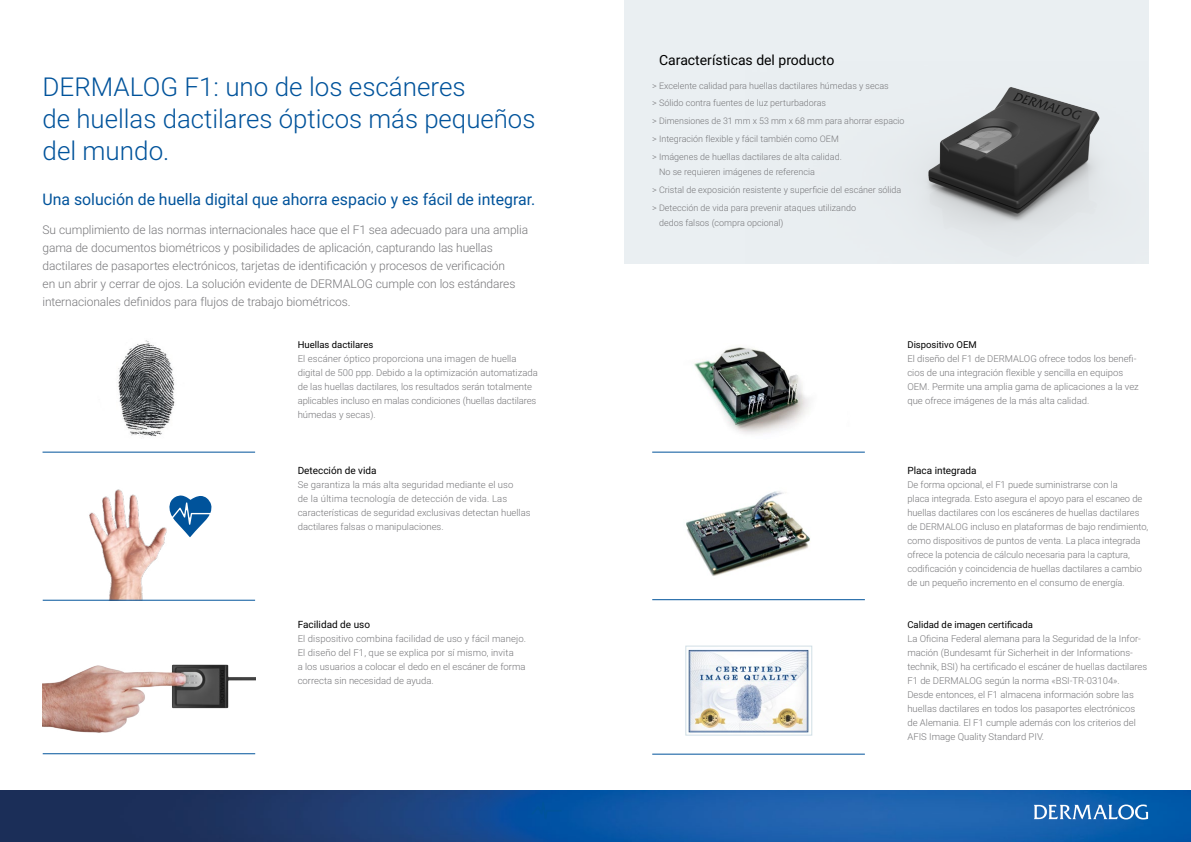
<style>
.page{position:relative;width:1191px;height:842px;background:#fff}
.page>*{position:absolute;margin:0;border:0;box-sizing:border-box;transform-origin:0 0}
.t1{font:300 26px/32px "Roboto";color:#00539b}
.t2{font:16px "Roboto";color:#00539b}
.t3{font:14px "Roboto";color:#000}
.t4{font:300 12px/18px "Roboto";letter-spacing:-.01em;color:#77777a}
.t5{font:10px "Roboto";color:#000}
.t6{font:300 9.5px/14px "Roboto";color:#77777a}
.t7{font:9.5px "Roboto";color:#000}
.t8{font:300 9px/17.8px "Roboto";color:#77777a}
</style>
<div class="page">
<img style="left:0;top:791px;width:1191px;height:51px">
<svg style="left:1033px;top:804px;width:115px;height:15px"></svg>
<div style="left:624px;top:0;width:524px;height:264px;background:#eaeff2"></div>
<img style="left:924px;top:87px;width:176px;height:147px">
<svg style="left:530px;top:791px;width:33px;height:38px"></svg>
<img style="left:75px;top:489px;width:108px;height:111px">
<svg style="left:169px;top:495px;width:43px;height:42px"></svg>
<img style="left:688px;top:649px;width:121px;height:84px">
<div style="left:685px;top:646px;width:127px;height:89px;border:1px solid #d1dfe6"></div>
<hr style="left:43px;top:452px;width:212px;height:1px;background:#00539b">
<hr style="left:43px;top:600px;width:212px;height:1px;background:#00539b">
<hr style="left:43px;top:753px;width:212px;height:1px;background:#00539b">
<hr style="left:652px;top:754px;width:213px;height:1px;background:#00539b">
<hr style="left:652px;top:452px;width:213px;height:1px;background:#00539b">
<img style="left:694px;top:347px;width:115px;height:87px">
<img style="left:686px;top:491px;width:124px;height:85px">
<hr style="left:652px;top:599px;width:213px;height:1px;background:#00539b">
<img style="left:77px;top:340px;width:136px;height:112px">
<img style="left:43px;top:664px;width:212px;height:69px">
<h1 class="t1" style="left:43px;top:70px;width:494px">DERMALOG F1: uno de los escáneres<br>de huellas dactilares ópticos más pequeños del mundo.</h1>
<h2 class="t2" style="left:43px;top:188px;width:494px">Una solución de huella digital que ahorra espacio y es fácil de integrar.</h2>
<p class="t4" style="left:43px;top:220px;width:487px">Su cumplimiento de las normas internacionales hace que el F1 sea adecuado para una amplia gama de documentos biométricos y posibilidades de aplicación, capturando las huellas dactilares de pasaportes electrónicos, tarjetas de identificación y procesos de verificación<br>en un abrir y cerrar de ojos. La solución evidente de DERMALOG cumple con los estándares internacionales definidos para flujos de trabajo biométricos.</p>
<h3 class="t3" style="left:659px;top:50px;width:177px">Características del producto</h3>
<p class="t8" style="left:652px;top:76px;width:254px">&gt; Excelente calidad para huellas dactilares húmedas y secas<br>&gt; Sólido contra fuentes de luz perturbadoras<br>&gt; Dimensiones de 31 mm x 53 mm x 68 mm para ahorrar espacio &gt; Integración flexible y fácil también como OEM<br>&gt; Imágenes de huellas dactilares de alta calidad.</p>
<p class="t8" style="left:652px;top:162px;width:251px;text-indent:7px">No se requieren imágenes de referencia<br>&gt; Cristal de exposición resistente y superficie del escáner sólida &gt; Detección de vida para prevenir ataques utilizando</p>
<p class="t8" style="left:659px;top:213px;width:126px">dedos falsos (compra opcional)</p>
<p class="t7" style="left:298px;top:338px;width:77px">Huellas dactilares</p>
<p class="t6" style="left:298px;top:351px;width:241px">El escáner óptico proporciona una imagen de huella digital de 500 ppp. Debido a la optimización automatizada de las huellas dactilares, los resultados serán totalmente aplicables incluso en malas condiciones (huellas dactilares húmedas y secas).</p>
<p class="t7" style="left:907px;top:338px;width:71px">Dispositivo OEM</p>
<p class="t6" style="left:907px;top:351px;width:233px">El diseño del F1 de DERMALOG ofrece todos los benefi&shy;cios de una integración flexible y sencilla en equipos OEM. Permite una amplia gama de aplicaciones a la vez que ofrece imágenes de la más alta calidad.</p>
<p class="t5" style="left:298px;top:463px;width:80px">Detección de vida</p>
<p class="t6" style="left:298px;top:477px;width:234px">Se garantiza la más alta seguridad mediante el uso<br>de la última tecnología de detección de vida. Las características de seguridad exclusivas detectan huellas dactilares falsas o manipulaciones.</p>
<p class="t5" style="left:907px;top:463px;width:71px">Placa integrada</p>
<p class="t6" style="left:907px;top:477px;width:242px">De forma opcional, el F1 puede suministrarse con la<br>placa integrada. Esto asegura el apoyo para el escaneo de huellas dactilares con los escáneres de huellas dactilares de DERMALOG incluso en plataformas de bajo rendimiento, como dispositivos de puntos de venta. La placa integrada ofrece la potencia de cálculo necesaria para la captura, codificación y coincidencia de huellas dactilares a cambio de un pequeño incremento en el consumo de energía.</p>
<p class="t5" style="left:298px;top:617px;width:74px">Facilidad de uso</p>
<p class="t6" style="left:298px;top:631px;width:230px">El dispositivo combina facilidad de uso y fácil manejo.<br>El diseño del F1, que se explica por sí mismo, invita<br>a los usuarios a colocar el dedo en el escáner de forma correcta sin necesidad de ayuda.</p>
<p class="t7" style="left:907px;top:618px;width:127px">Calidad de imagen certificada</p>
<p class="t6" style="left:907px;top:631px;width:241px">La Oficina Federal alemana para la Seguridad de la Infor&shy;mación (Bundesamt für Sicherheit in der Informations&shy;technik, BSI) ha certificado el escáner de huellas dactilares F1 de DERMALOG según la norma «BSI-TR-03104».<br>Desde entonces, el F1 almacena información sobre las huellas dactilares en todos los pasaportes electrónicos de Alemania. El F1 cumple además con los criterios del AFIS Image Quality Standard PIV.</p>
</div>
